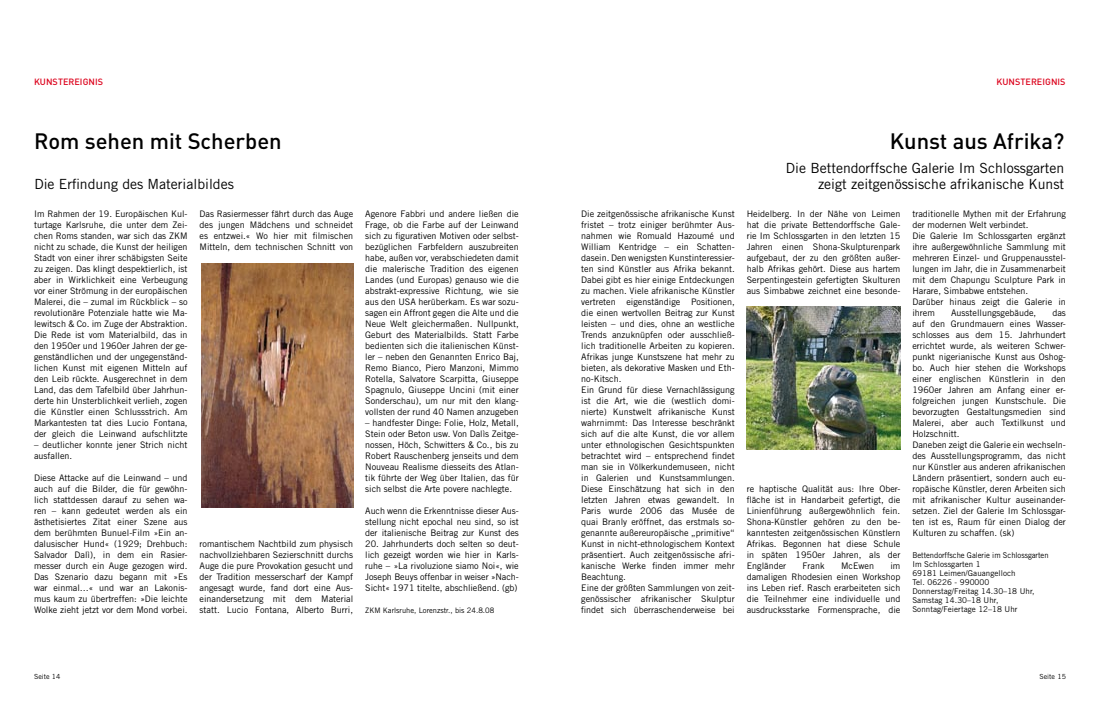
<style>
.page{position:relative;width:1100px;height:715px;background:#fff}
.page>*{position:absolute;margin:0;border:0;box-sizing:border-box;transform-origin:0 0}
.t1{font:500 22px "DIN";color:#000}
.t2{font:14px/16px "Trade Gothic LT";color:#000;text-align:right}
.Body_Text_2{font:9px/11px "Trade Gothic LT";color:#000;text-align:justify}
.Body_Text{font:9px/11px "Trade Gothic LT";color:#000;text-align:justify}
.subhead_Rot{font:500 9px "DIN";color:#dc001b}
.legende_libü{font:8px/9px "Trade Gothic LT";letter-spacing:.005em;color:#000}
.legende_libü-2{font:8px/9px "Trade Gothic LT";letter-spacing:.005em;color:#000;scale:.95 1}
.t3{font:7.5px "Trade Gothic LT";color:#000}
.fliess_flattert{font:7px "Trade Gothic LT";letter-spacing:.005em;color:#000}
</style>
<div class="page">
<img style="left:201px;top:264px;width:152px;height:243px">
<img style="left:746px;top:306px;width:154px;height:143px">
<p class="subhead_Rot" style="left:34px;top:76px;width:13px">Kunstereignis</p>
<p class="subhead_Rot" style="left:996px;top:76px;width:13px">Kunstereignis</p>
<p class="t1" style="left:34px;top:127px;width:249px">Rom sehen mit Scherben</p>
<p class="t2" style="left:34px;top:175px;width:201px">Die Erfindung des Materialbildes</p>
<p class="Body_Text_2" style="left:34px;top:208px;width:155px">Im Rahmen der 19. Europäischen Kul&shy;turtage Karlsruhe, die unter dem Zei&shy;chen Roms standen, war sich das ZKM nicht zu schade, die Kunst der heiligen Stadt von einer ihrer schäbigsten Seite zu zeigen. Das klingt despektierlich, ist aber in Wirklichkeit eine Verbeugung vor einer Strömung in der europäischen Malerei, die – zumal im Rückblick – so revolutionäre Potenziale hatte wie Ma&shy;lewitsch &amp; Co. im Zuge der Abstraktion.<br>Die Rede ist vom Materialbild, das in den 1950er und 1960er Jahren der ge&shy;genständlichen und der ungegenständ&shy;lichen Kunst mit eigenen Mitteln auf den Leib rückte. Ausgerechnet in dem Land, das dem Tafelbild über Jahrhun&shy;derte hin Unsterblichkeit verlieh, zogen die Künstler einen Schlussstrich. Am Markantesten tat dies Lucio Fontana, der gleich die Leinwand aufschlitzte</p>
<p class="Body_Text_2" style="left:34px;top:439px;width:155px">– deutlicher konnte jener Strich nicht ausfallen.</p>
<p class="Body_Text_2" style="left:34px;top:472px;width:155px">Diese Attacke auf die Leinwand – und auch auf die Bilder, die für gewöhn&shy;lich stattdessen darauf zu sehen wa&shy;ren – kann gedeutet werden als ein ästhetisiertes Zitat einer Szene aus dem berühmten Bunuel-Film »Ein an&shy;dalusischer Hund« (1929; Drehbuch:<br>Salvador Dalì), in dem ein Rasier&shy;messer durch ein Auge gezogen wird.<br>Das Szenario dazu begann mit »Es war einmal…« und war an Lakonis&shy;mus kaum zu übertreffen: »Die leichte Wolke zieht jetzt vor dem Mond vorbei.</p>
<p class="Body_Text_2" style="left:200px;top:208px;width:155px">Das Rasiermesser fährt durch das Auge des jungen Mädchens und schneidet es entzwei.« Wo hier mit filmischen Mitteln, dem technischen Schnitt von</p>
<p class="Body_Text_2" style="left:200px;top:538px;width:155px">romantischem Nachtbild zum physisch nachvollziehbaren Sezierschnitt durchs Auge die pure Provokation gesucht und der Tradition messerscharf der Kampf angesagt wurde, fand dort eine Aus&shy;einandersetzung mit dem Material statt. Lucio Fontana, Alberto Burri,</p>
<p class="Body_Text_2" style="left:365px;top:208px;width:155px">Agenore Fabbri und andere ließen die Frage, ob die Farbe auf der Leinwand sich zu figurativen Motiven oder selbst&shy;bezüglichen Farbfeldern auszubreiten habe, außen vor, verabschiedeten damit die malerische Tradition des eigenen Landes (und Europas) genauso wie die abstrakt-expressive Richtung, wie sie aus den USA herüberkam. Es war sozu&shy;sagen ein Affront gegen die Alte und die Neue Welt gleichermaßen. Nullpunkt, Geburt des Materialbilds. Statt Farbe bedienten sich die italienischen Künst&shy;ler – neben den Genannten Enrico Baj, Remo Bianco, Piero Manzoni, Mimmo Rotella, Salvatore Scarpitta, Giuseppe Spagnulo, Giuseppe Uncini (mit einer Sonderschau), um nur mit den klang&shy;vollsten der rund 40 Namen anzugeben</p>
<p class="Body_Text_2" style="left:365px;top:417px;width:155px">– handfester Dinge: Folie, Holz, Metall, Stein oder Beton usw. Von Dalìs Zeitge&shy;nossen, Höch, Schwitters &amp; Co., bis zu Robert Rauschenberg jenseits und dem Nouveau Realisme diesseits des Atlan&shy;tik führte der Weg über Italien, das für sich selbst die Arte povere nachlegte.</p>
<p class="Body_Text_2" style="left:365px;top:505px;width:155px">Auch wenn die Erkenntnisse dieser Aus&shy;stellung nicht epochal neu sind, so ist der italienische Beitrag zur Kunst des</p>
<p class="Body_Text_2" style="left:365px;top:538px;width:155px">20. Jahrhunderts doch selten so deut&shy;lich gezeigt worden wie hier in Karls&shy;ruhe – »La rivoluzione siamo Noi«, wie Joseph Beuys offenbar in weiser »Nach-Sicht« 1971 titelte, abschließend. (gb)</p>
<p class="t3" style="left:365px;top:606px;width:131px">ZKM Karlsruhe, Lorenzstr., bis 24.8.08</p>
<p class="Body_Text_2" style="left:581px;top:208px;width:155px">Die zeitgenössische afrikanische Kunst fristet – trotz einiger berühmter Aus&shy;nahmen wie Romuald Hazoumé und William Kentridge – ein Schatten&shy;dasein. Den wenigsten Kunstinteressier&shy;ten sind Künstler aus Afrika bekannt.<br>Dabei gibt es hier einige Entdeckungen zu machen. Viele afrikanische Künstler vertreten eigenständige Positionen, die einen wertvollen Beitrag zur Kunst leisten – und dies, ohne an westliche Trends anzuknüpfen oder ausschließ&shy;lich traditionelle Arbeiten zu kopieren.<br>Afrikas junge Kunstszene hat mehr zu bieten, als dekorative Masken und Eth&shy;no-Kitsch.</p>
<p class="Body_Text_2" style="left:581px;top:384px;width:155px">Ein Grund für diese Vernachlässigung ist die Art, wie die (westlich domi&shy;nierte) Kunstwelt afrikanische Kunst wahrnimmt: Das Interesse beschränkt sich auf die alte Kunst, die vor allem unter ethnologischen Gesichtspunkten betrachtet wird – entsprechend findet man sie in Völkerkundemuseen, nicht in Galerien und Kunstsammlungen.<br>Diese Einschätzung hat sich in den letzten Jahren etwas gewandelt. In Paris wurde 2006 das Musée de quai Branly eröffnet, das erstmals so&shy;genannte außereuropäische „primitive“ Kunst in nicht-ethnologischem Kontext präsentiert. Auch zeitgenössische afri&shy;kanische Werke finden immer mehr Beachtung.</p>
<p class="Body_Text" style="left:581px;top:582px;width:155px">Eine der größten Sammlungen von zeit&shy;genössischer afrikanischer Skulptur findet sich überraschenderweise bei</p>
<p class="t1" style="left:890px;top:127px;width:176px">Kunst aus Afrika?</p>
<p class="t2" style="left:786px;top:159px;width:280px">Die Bettendorffsche Galerie Im Schlossgarten zeigt zeitgenössische afrikanische Kunst</p>
<p class="Body_Text" style="left:747px;top:208px;width:155px">Heidelberg. In der Nähe von Leimen hat die private Bettendorffsche Gale&shy;rie Im Schlossgarten in den letzten 15<br>Jahren einen Shona-Skulpturenpark aufgebaut, der zu den größten außer&shy;halb Afrikas gehört. Diese aus hartem Serpentingestein gefertigten Skulturen aus Simbabwe zeichnet eine besonde-</p>
<p class="Body_Text" style="left:747px;top:483px;width:155px">re haptische Qualität aus: Ihre Ober&shy;fläche ist in Handarbeit gefertigt, die Linienführung außergewöhnlich fein.<br>Shona-Künstler gehören zu den be&shy;kanntesten zeitgenössischen Künstlern Afrikas. Begonnen hat diese Schule in späten 1950er Jahren, als der Engländer</p>
<p class="Body_Text" style="left:747px;top:560px;width:155px;text-indent:144px">im damaligen Rhodesien einen Workshop ins Leben rief. Rasch erarbeiteten sich die Teilnehmer eine individuelle und ausdrucksstarke Formensprache, die</p>
<p class="Body_Text" style="left:803px;top:560px;width:24px">Frank</p>
<p class="Body_Text" style="left:841px;top:560px;width:35px">McEwen</p>
<p class="Body_Text" style="left:912px;top:208px;width:155px">traditionelle Mythen mit der Erfahrung der modernen Welt verbindet.</p>
<p class="Body_Text" style="left:912px;top:230px;width:155px">Die Galerie Im Schlossgarten ergänzt ihre außergewöhnliche Sammlung mit mehreren Einzel- und Gruppenausstel&shy;lungen im Jahr, die in Zusammenarbeit mit dem Chapungu Sculpture Park in Harare, Simbabwe entstehen.</p>
<p class="Body_Text" style="left:912px;top:296px;width:155px">Darüber hinaus zeigt die Galerie in ihrem</p>
<p class="Body_Text" style="left:912px;top:307px;width:155px;text-indent:140px">das auf den Grundmauern eines Wasser&shy;schlosses aus dem 15. Jahrhundert errichtet wurde, als weiteren Schwer&shy;punkt nigerianische Kunst aus Oshog&shy;bo. Auch hier stehen die Workshops einer englischen Künstlerin in den 1960er Jahren am Anfang einer er&shy;folgreichen jungen Kunstschule. Die bevorzugten Gestaltungsmedien sind Malerei, aber auch Textilkunst und Holzschnitt.</p>
<p class="Body_Text" style="left:912px;top:439px;width:155px">Daneben zeigt die Galerie ein wechseln&shy;des Ausstellungsprogramm, das nicht nur Künstler aus anderen afrikanischen Ländern präsentiert, sondern auch eu&shy;ropäische Künstler, deren Arbeiten sich mit afrikanischer Kultur auseinander&shy;setzen. Ziel der Galerie Im Schlossgar&shy;ten ist es, Raum für einen Dialog der Kulturen zu schaffen. (sk)</p>
<p class="legende_libü-2" style="left:912px;top:550px;width:145px">Bettendorffsche Galerie im Schlossgarten<br>Im Schlossgarten 1</p>
<p class="legende_libü" style="left:912px;top:568px;width:105px">69181 Leimen/Gauangelloch</p>
<p class="legende_libü" style="left:912px;top:577px;width:124px">Tel. 06226 - 990000<br>Donnerstag/Freitag 14.30–18 Uhr,<br>Samstag 14.30–18 Uhr,<br>Sonntag/Feiertage 12–18 Uhr</p>
<p class="Body_Text" style="left:951px;top:307px;width:87px">Ausstellungsgebäude,</p>
<p class="fliess_flattert" style="left:34px;top:672px;width:28px">Seite 14</p>
<p class="fliess_flattert" style="left:1039px;top:672px;width:28px">Seite 15</p>
</div>
